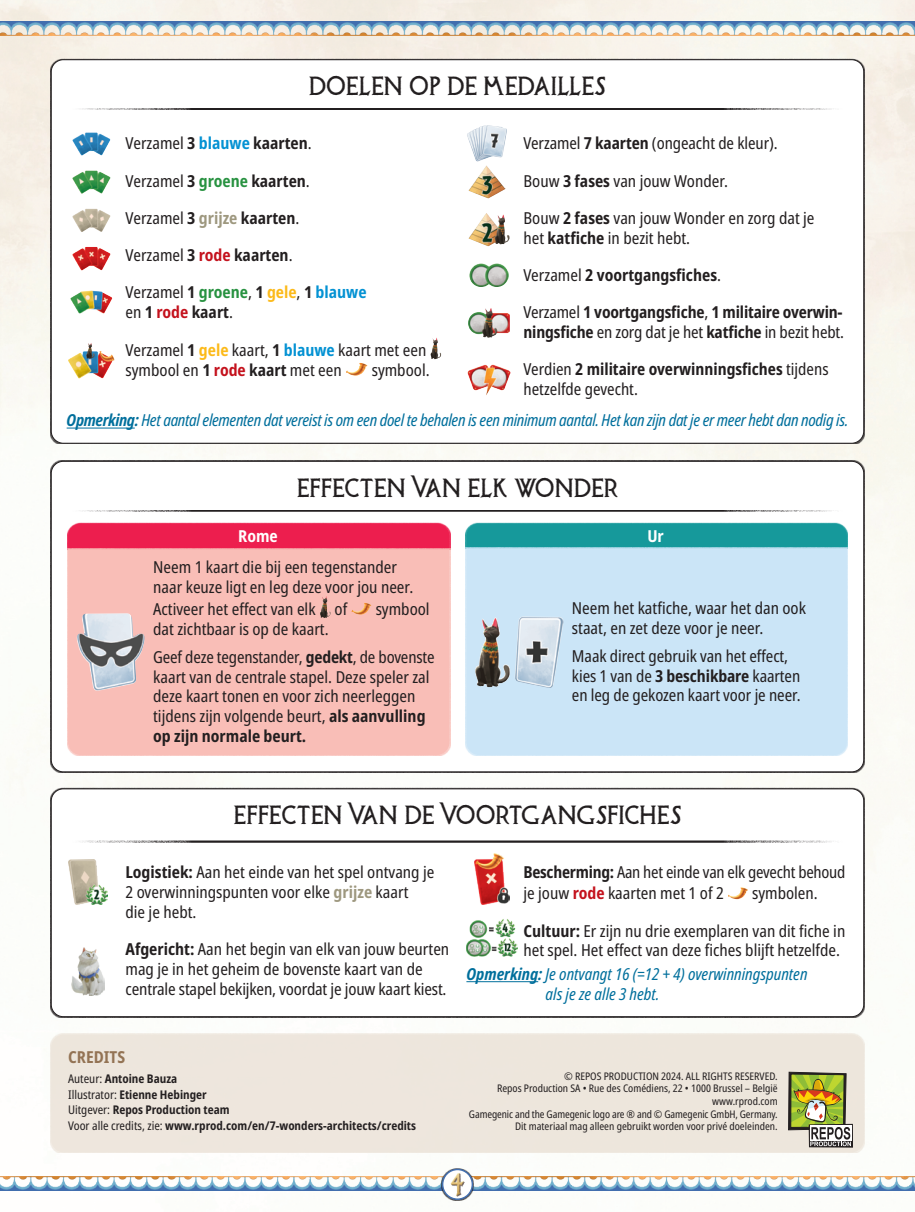
<style>
.page{position:relative;width:915px;height:1212px;background:#fff}
.page>*{position:absolute;margin:0;border:0;box-sizing:border-box;transform-origin:0 0}
.t1{font:25.5px "Possum Saltare NFPL";color:#231f20}
.t2{font:condensed 16.5px/19.8px "Noto Sans";color:#231f20}
.t3{font:700 condensed 16.5px/19.8px "Noto Sans";letter-spacing:-.01em;color:#231f20}
.t4{font:italic condensed 16.5px "Noto Sans";letter-spacing:-.02em;color:#006f9c}
.t5{font:italic condensed 16.5px/19.8px "Noto Sans";color:#006f9c}
.t6{font:700 condensed 16.5px "Noto Sans";color:#937354}
.t7{font:700 condensed 16.5px "Noto Sans";color:#fff}
.t8{font:700 condensed 12px/15.8px "Noto Sans";color:#231f20}
.t9{font:condensed 10.5px/12.6px "Noto Sans";color:#231f20;text-align:right}
.s1{font-weight:700}
.s2{font-weight:700;color:#0492d3}
.s3{font-weight:700;color:#289241}
.s4{font-weight:700;color:#9e987f}
.s5{font-weight:700;color:#c4121d}
.s6{font-weight:700;color:#fcba1a}
.s7{font-weight:400}
</style>
<div class="page">
<img style="left:0;top:0;width:914px;height:1201px">
<img style="left:0;top:1177px;width:441px;height:14px">
<img style="left:473px;top:1177px;width:441px;height:14px">
<img style="left:0;top:21px;width:914px;height:14px">
<svg style="left:441px;top:1168px;width:32px;height:32px"></svg>
<svg style="left:442px;top:1169px;width:30px;height:30px"></svg>
<div style="left:441px;top:1169px;width:32px;height:31px;border:2px solid #436faf;border-radius:50%"></div>
<img style="left:449px;top:1170px;width:16px;height:28px">
<div style="left:50px;top:1033px;width:814px;height:120px;background:#f1ece4"></div>
<div style="left:51px;top:1034px;width:812px;height:118px;background:#ede6dd;border-radius:13px"></div>
<svg style="left:788px;top:1072px;width:64px;height:75px"></svg>
<div style="left:51px;top:60px;width:812px;height:383px;background:#fff;border-radius:12px"></div>
<hr style="left:65px;top:108px;width:784px;height:2px;background:#231f20">
<img style="left:430px;top:337px;width:11px;height:22px">
<img style="left:346px;top:363px;width:21px;height:13px">
<img style="left:72px;top:132px;width:38px;height:23px">
<img style="left:72px;top:170px;width:38px;height:24px">
<img style="left:72px;top:209px;width:38px;height:23px">
<img style="left:72px;top:247px;width:38px;height:23px">
<img style="left:70px;top:290px;width:42px;height:23px">
<img style="left:467px;top:125px;width:40px;height:37px">
<img style="left:468px;top:165px;width:37px;height:33px">
<img style="left:467px;top:364px;width:43px;height:31px">
<img style="left:468px;top:308px;width:41px;height:30px">
<img style="left:469px;top:263px;width:39px;height:24px">
<img style="left:468px;top:213px;width:41px;height:33px">
<img style="left:68px;top:343px;width:46px;height:36px">
<hr style="left:67px;top:428px;width:68px;height:1px;background:#006f9c">
<div style="left:51px;top:461px;width:812px;height:311px;background:#fff;border-radius:12px"></div>
<hr style="left:65px;top:510px;width:784px;height:1px;background:#231f20">
<div style="left:68px;top:523px;width:381px;height:25px;background:#ed1e4e"></div>
<div style="left:68px;top:549px;width:381px;height:206px;background:#f9beb7"></div>
<img style="left:77px;top:613px;width:68px;height:78px">
<img style="left:319px;top:596px;width:11px;height:22px">
<img style="left:351px;top:603px;width:20px;height:12px">
<div style="left:466px;top:523px;width:380px;height:24px;background:#16999b"></div>
<div style="left:466px;top:548px;width:380px;height:207px;background:#cbe5f7"></div>
<img style="left:475px;top:616px;width:88px;height:72px">
<div style="left:51px;top:789px;width:812px;height:228px;background:#fff;border-radius:12px"></div>
<div style="left:51px;top:789px;width:812px;height:228px;border:1px solid #231f20;border-radius:12px"></div>
<hr style="left:65px;top:841px;width:784px;height:2px;background:#231f20">
<img style="left:68px;top:859px;width:40px;height:46px">
<img style="left:728px;top:887px;width:19px;height:12px">
<img style="left:474px;top:854px;width:35px;height:51px">
<img style="left:71px;top:947px;width:34px;height:48px">
<img style="left:466px;top:919px;width:51px;height:38px">
<hr style="left:466px;top:981px;width:72px;height:1px;background:#006f9c">
<h1 class="t1" style="left:308px;top:69px;width:298px">DOELEN OP DE MEDAILLES</h1>
<p class="t2" style="left:125px;top:134px;width:188px">Verzamel <span class="s1">3</span> <span class="s2">blauwe</span> <span class="s1">kaarten</span>.</p>
<p class="t2" style="left:125px;top:171px;width:186px">Verzamel <span class="s1">3</span> <span class="s3">groene</span> <span class="s1">kaarten</span>.</p>
<p class="t2" style="left:125px;top:208px;width:175px">Verzamel <span class="s1">3</span> <span class="s4">grijze</span> <span class="s1">kaarten</span>.</p>
<p class="t2" style="left:125px;top:246px;width:168px">Verzamel <span class="s1">3</span> <span class="s5">rode</span> <span class="s1">kaarten</span>.</p>
<p class="t2" style="left:125px;top:283px;width:242px">Verzamel <span class="s1">1</span> <span class="s3">groene</span>, <span class="s1">1</span> <span class="s6">gele</span>, <span class="s1">1</span> <span class="s2">blauwe </span>en <span class="s1">1</span> <span class="s5">rode</span> <span class="s1">kaart</span>.</p>
<p class="t2" style="left:125px;top:340px;width:302px">Verzamel <span class="s1">1</span> <span class="s6">gele</span> kaart, <span class="s1">1</span> <span class="s2">blauwe</span> kaart met een symbool en <span class="s1">1</span> <span class="s5">rode</span> <span class="s1">kaart</span> met een</p>
<p class="t2" style="left:371px;top:360px;width:59px">symbool.</p>
<p class="t2" style="left:523px;top:134px;width:256px">Verzamel <span class="s1">7 kaarten</span> (ongeacht de kleur).</p>
<p class="t2" style="left:523px;top:171px;width:206px">Bouw <span class="s1">3 fases</span> van jouw Wonder.</p>
<p class="t2" style="left:523px;top:208px;width:292px">Bouw <span class="s1">2 fases</span> van jouw Wonder en zorg dat je het <span class="s1">katfiche</span> in bezit hebt.</p>
<p class="t3" style="left:523px;top:265px;width:199px"><span class="s7">Verzamel</span> 2 voortgangsfiches<span class="s7">.</span></p>
<p class="t3" style="left:523px;top:303px;width:322px"><span class="s7">Verzamel</span> 1 voortgangsfiche<span class="s7">,</span> 1 militaire overwin&shy;ningsfiche <span class="s7">en zorg dat je het</span> katfiche <span class="s7">in bezit hebt.</span></p>
<p class="t2" style="left:523px;top:360px;width:306px">Verdien <span class="s1">2 militaire overwinningsfiches</span> tijdens hetzelfde gevecht.</p>
<p class="t4" style="left:67px;top:409px;width:783px"><span class="s1">Opmerking:</span> Het aantal elementen dat vereist is om een doel te behalen is een minimum aantal. Het kan zijn dat je er meer hebt dan nodig is.</p>
<h1 class="t1" style="left:296px;top:470px;width:323px">EFFECTEN VAN ELK WONDER</h1>
<p class="t7" style="left:238px;top:524px;width:41px">Rome</p>
<p class="t2" style="left:153px;top:557px;width:261px">Neem 1 kaart die bij een tegenstander naar keuze ligt en leg deze voor jou neer.</p>
<p class="t2" style="left:153px;top:599px;width:196px">Activeer het effect van elk of</p>
<p class="t2" style="left:375px;top:599px;width:55px">symbool</p>
<p class="t2" style="left:153px;top:615px;width:283px;line-height:28.3px">dat zichtbaar is op de kaart.<br>Geef deze tegenstander, <span class="s1">gedekt</span>, de bovenste</p>
<p class="t2" style="left:153px;top:667px;width:278px">kaart van de centrale stapel. Deze speler zal deze kaart tonen en voor zich neerleggen tijdens zijn volgende beurt, <span class="s1">als aanvulling op zijn normale beurt.</span></p>
<p class="t7" style="left:647px;top:524px;width:18px">Ur</p>
<p class="t2" style="left:571px;top:598px;width:235px">Neem het katfiche, waar het dan ook staat, en zet deze voor je neer.</p>
<p class="t2" style="left:571px;top:646px;width:230px">Maak direct gebruik van het effect, kies 1 van de <span class="s1">3 beschikbare</span> kaarten en leg de gekozen kaart voor je neer.</p>
<h1 class="t1" style="left:233px;top:798px;width:449px">EFFECTEN VAN DE VOORTGANGSFICHES</h1>
<p class="t2" style="left:125px;top:863px;width:310px"><span class="s1">Logistiek:</span> Aan het einde van het spel ontvang je<br>2 overwinningspunten voor elke <span class="s4">grijze</span> kaart<br>die je hebt.</p>
<p class="t2" style="left:125px;top:940px;width:325px"><span class="s1">Afgericht:</span> Aan het begin van elk van jouw beurten mag je in het geheim de bovenste kaart van de centrale stapel bekijken, voordat je jouw kaart kiest.</p>
<p class="t2" style="left:523px;top:862px;width:323px;line-height:21px"><span class="s1">Bescherming:</span> Aan het einde van elk gevecht behoud je jouw <span class="s5">rode</span> kaarten met 1 of 2</p>
<p class="t2" style="left:751px;top:884px;width:67px">symbolen.</p>
<p class="t2" style="left:523px;top:921px;width:323px"><span class="s1">Cultuur:</span> Er zijn nu drie exemplaren van dit fiche in het spel. Het effect van deze fiches blijft hetzelfde.</p>
<p class="t5" style="left:545px;top:964px;width:263px;text-indent:-79px"><span class="s1">Opmerking:</span> Je ontvangt 16 (=12 + 4) overwinningspunten als je ze alle 3 hebt.</p>
<p class="t6" style="left:68px;top:1045px;width:59px">CREDITS</p>
<p class="t8" style="left:68px;top:1071px;width:349px"><span class="s7">Auteur:</span> Antoine Bauza<br><span class="s7">Illustrator:</span> Etienne Hebinger<br><span class="s7">Uitgever:</span> Repos Production team<br><span class="s7">Voor alle credits, zie:</span> www.rprod.com/en/7-wonders-architects/credits</p>
<p class="t9" style="left:469px;top:1070px;width:310px">© REPOS PRODUCTION 2024. ALL RIGHTS RESERVED.<br>Repos Production SA • Rue des Comédiens, 22 • 1000 Brussel – België www.rprod.com<br>Gamegenic and the Gamegenic logo are ® and © Gamegenic GmbH, Germany.<br>Dit materiaal mag alleen gebruikt worden voor privé doeleinden.</p>
</div>
